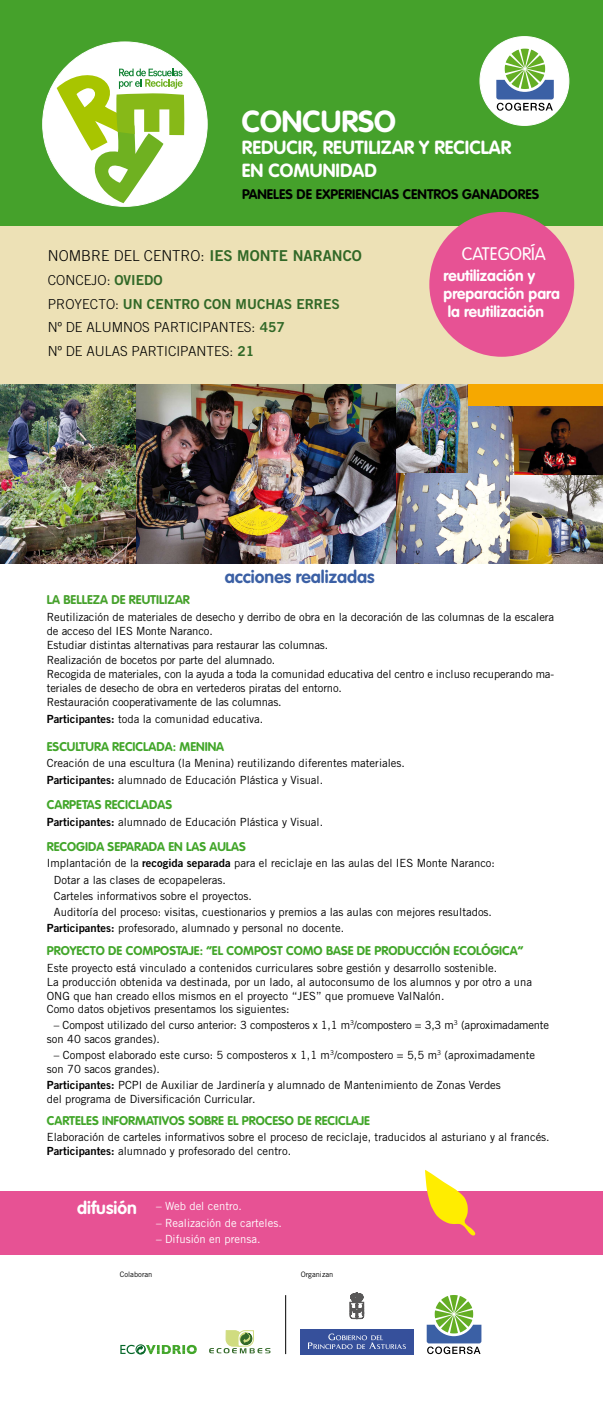
<style>
.page{position:relative;width:603px;height:1418px;background:#fff}
.page>*{position:absolute;margin:0;border:0;box-sizing:border-box;transform-origin:0 0}
.t1{font:700 30px "VAG Rounded";color:#fff}
.t2{font:700 18.75px/22.5px "VAG Rounded";color:#fff}
.t3{font:300 17.85px "VAG Rounded";color:#fff}
.t4{font:700 17.5px "VAG Rounded";color:#3b60a5}
.t5{font:700 17.5px "VAG Rounded";color:#fff}
.t6{font:700 15.3px/18.4px "VAG Rounded";color:#fff}
.t7{font:300 15px "Trade Gothic";color:#000}
.t8{font:300 13.75px/23.8px "Trade Gothic";color:#000}
.t9{font:700 13.75px "VAG Rounded";color:#000}
.t10{font:13.75px "Trade Gothic Bold Two";color:#316827}
.t11{font:700 12.5px "VAG Rounded";color:#42a62a}
.t12{font:700 12.5px "VAG Rounded";color:#45a12b}
.t13{font:11.25px/13.8px "Trade Gothic";color:#000}
.t14{font:11.25px "Trade Gothic";color:#fff}
.t15{font:7.5px "Trade Gothic";color:#000}
.s1{font-family:"Trade Gothic Bold Two";font-weight:400;color:#316827}
.s2{font-family:"Trade Gothic";font-weight:300;color:#000}
.s3{font-family:"Trade Gothic Bold Two"}
</style>
<div class="page">
<div style="left:0;top:0;width:602px;height:235px;background:#45a12b"></div>
<div style="left:479px;top:37px;width:89px;height:88px;background:#fff;border-radius:50%"></div>
<svg style="left:496px;top:49px;width:57px;height:62px"></svg>
<div style="left:43px;top:42px;width:164px;height:164px;background:#fff;border-radius:50%"></div>
<svg style="left:56px;top:61px;width:128px;height:142px"></svg>
<div style="left:0;top:1191px;width:602px;height:63px;background:#e75294"></div>
<svg style="left:425px;top:1170px;width:50px;height:65px"></svg>
<img style="left:135px;top:383px;width:261px;height:180px">
<img style="left:396px;top:406px;width:206px;height:157px">
<img style="left:0;top:383px;width:135px;height:180px">
<img style="left:510px;top:475px;width:92px;height:88px">
<div style="left:438px;top:381px;width:164px;height:25px;background:#f6a800"></div>
<img style="left:396px;top:383px;width:71px;height:90px">
<div style="left:0;top:226px;width:602px;height:157px;background:#ede1b6"></div>
<div style="left:429px;top:212px;width:145px;height:145px;background:#e75294;border-radius:50%"></div>
<svg style="left:426px;top:1295px;width:55px;height:58px"></svg>
<div style="left:300px;top:1328px;width:113px;height:25px;background:#36509b"></div>
<svg style="left:308px;top:1333px;width:97px;height:16px"></svg>
<svg style="left:350px;top:1292px;width:13px;height:26px"></svg>
<svg style="left:209px;top:1330px;width:61px;height:23px"></svg>
<div style="left:136px;top:1344px;width:9px;height:10px;border:1px solid #066729;border-radius:50%"></div>
<svg style="left:120px;top:1344px;width:77px;height:9px"></svg>
<hr style="left:285px;top:1295px;width:1px;height:58px;background:#000">
<h1 class="t1" style="left:242px;top:104px;width:155px">CONCURSO</h1>
<h2 class="t2" style="left:242px;top:137px;width:271px">REDUCIR, REUTILIZAR Y RECICLAR<br>EN COMUNIDAD</h2>
<p class="t9" style="left:242px;top:186px;width:298px">PANELES DE EXPERIENCIAS CENTROS GANADORES</p>
<h3 class="t7" style="left:48px;top:247px;width:315px">NOMBRE DEL CENTRO: <span class="s1">IES MONTE NARANCO</span></h3>
<p class="t8" style="left:48px;top:268px;width:116px">CONCEJO: <span class="s1">OVIEDO</span></p>
<p class="t10" style="left:48px;top:295px;width:293px"><span class="s2">PROYECTO:</span> UN CENTRO CON MUCHAS ERRES</p>
<p class="t8" style="left:48px;top:315px;width:238px">Nº DE ALUMNOS PARTICIPANTES: <span class="s1">457<br></span>Nº DE AULAS PARTICIPANTES: <span class="s1">21</span></p>
<h3 class="t3" style="left:461px;top:243px;width:86px">CATEGORÍA</h3>
<h3 class="t6" style="left:443px;top:266px;width:118px">reutilización y preparación para la reutilización</h3>
<h3 class="t4" style="left:224px;top:567px;width:151px">acciones realizadas</h3>
<p class="t12" style="left:47px;top:592px;width:144px">LA BELLEZA DE REUTILIZAR</p>
<p class="t13" style="left:47px;top:610px;width:508px;line-height:14.2px">Reutilización de materiales de desecho y derribo de obra en la decoración de las columnas de la escalera de acceso del IES Monte Naranco.<br>Estudiar distintas alternativas para restaurar las columnas.<br>Realización de bocetos por parte del alumnado.<br>Recogida de materiales, con la ayuda a toda la comunidad educativa del centro e incluso recuperando ma&shy;teriales de desecho de obra en vertederos piratas del entorno.<br>Restauración cooperativamente de las columnas.</p>
<p class="t13" style="left:47px;top:712px;width:218px"><span class="s3">Participantes:</span> toda la comunidad educativa.</p>
<p class="t11" style="left:47px;top:738px;width:179px">ESCULTURA RECICLADA: MENINA</p>
<p class="t13" style="left:47px;top:754px;width:359px;line-height:16.6px">Creación de una escultura (la Menina) reutilizando diferentes materiales.<br><span class="s3">Participantes:</span> alumnado de Educación Plástica y Visual.</p>
<p class="t11" style="left:47px;top:797px;width:127px">CARPETAS RECICLADAS</p>
<p class="t13" style="left:47px;top:814px;width:278px"><span class="s3">Participantes:</span> alumnado de Educación Plástica y Visual.</p>
<p class="t11" style="left:47px;top:838px;width:200px">RECOGIDA SEPARADA EN LAS AULAS</p>
<p class="t13" style="left:47px;top:856px;width:449px">Implantación de la <span class="s3">recogida separada</span> para el reciclaje en las aulas del IES Monte Naranco:</p>
<p class="t13" style="left:54px;top:872px;width:173px">Dotar a las clases de ecopapeleras.</p>
<p class="t13" style="left:54px;top:888px;width:199px">Carteles informativos sobre el proyectos.</p>
<p class="t13" style="left:54px;top:904px;width:439px">Auditoría del proceso: visitas, cuestionarios y premios a las aulas con mejores resultados.</p>
<p class="t13" style="left:47px;top:921px;width:299px"><span class="s3">Participantes:</span> profesorado, alumnado y personal no docente.</p>
<p class="t11" style="left:47px;top:943px;width:477px">PROYECTO DE COMPOSTAJE: “EL COMPOST COMO BASE DE PRODUCCIÓN ECOLÓGICA”</p>
<p class="t13" style="left:47px;top:961px;width:486px">Este proyecto está vinculado a contenidos curriculares sobre gestión y desarrollo sostenible.<br>La producción obtenida va destinada, por un lado, al autoconsumo de los alumnos y por otro a una ONG que han creado ellos mismos en el proyecto “JES” que promueve ValNalón.<br>Como datos objetivos presentamos los siguientes:</p>
<p class="t13" style="left:47px;top:1018px;width:503px;text-indent:7px">– Compost utilizado del curso anterior: 3 composteros x 1,1 m<sup>3</sup>/compostero = 3,3 m<sup>3</sup> (aproximadamente son 40 sacos grandes).</p>
<p class="t13" style="left:47px;top:1047px;width:489px;text-indent:7px">– Compost elaborado este curso: 5 composteros x 1,1 m<sup>3</sup>/compostero = 5,5 m<sup>3</sup> (aproximadamente son 70 sacos grandes).</p>
<p class="t13" style="left:47px;top:1078px;width:455px"><span class="s3">Participantes:</span> PCPI de Auxiliar de Jardinería y alumnado de Mantenimiento de Zonas Verdes del programa de Diversificación Curricular.</p>
<p class="t11" style="left:47px;top:1112px;width:324px">CARTELES INFORMATIVOS SOBRE EL PROCESO DE RECICLAJE</p>
<p class="t13" style="left:47px;top:1130px;width:504px">Elaboración de carteles informativos sobre el proceso de reciclaje, traducidos al asturiano y al francés.<br><span class="s3">Participantes:</span> alumnado y profesorado del centro.</p>
<h3 class="t5" style="left:77px;top:1197px;width:61px">difusión</h3>
<p class="t14" style="left:156px;top:1199px;width:87px">– Web del centro.</p>
<p class="t14" style="left:156px;top:1215px;width:127px">– Realización de carteles.</p>
<p class="t14" style="left:156px;top:1232px;width:106px">– Difusión en prensa.</p>
<p class="t15" style="left:120px;top:1270px;width:34px">Colaboran</p>
<p class="t15" style="left:300px;top:1270px;width:34px">Organizan</p>
</div>
